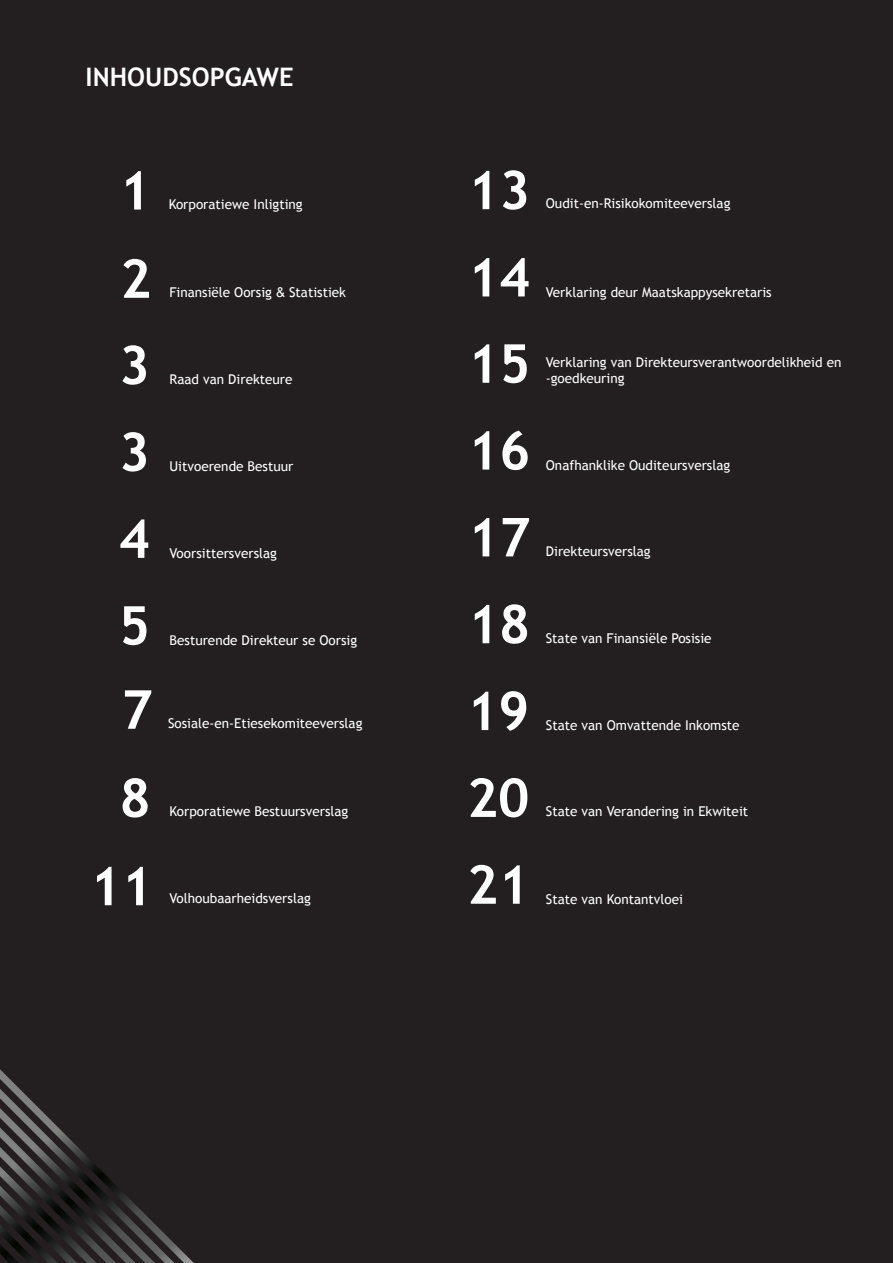
<style>
.page{position:relative;width:893px;height:1263px;background:#231f20}
.page>*{position:absolute;margin:0;border:0;box-sizing:border-box;transform-origin:0 0}
.t1{font:700 53.4px/86.7px "Trebuchet MS";color:#fff;text-align:justify}
.t2{font:700 25.5px "Trebuchet MS";color:#fff}
.t3{font:13.5px/16.2px "Trebuchet MS";color:#fff}
.s1{font-family:"Arial"}
</style>
<div class="page">
<svg style="left:0;top:1069px;width:194px;height:194px"></svg>
<h2 class="t2" style="left:86px;top:61px;width:210px">INHOUDSOPGAWE</h2>
<h1 class="t1" style="left:119px;top:147px;width:33px">1</h1>
<p class="t3" style="left:169px;top:196px;width:136px">Korporatiewe Inligting</p>
<h1 class="t1" style="left:120px;top:235px;width:33px">2</h1>
<p class="t3" style="left:169px;top:284px;width:178px">Finansiële Oorsig <span class="s1">&amp;</span> Statistiek</p>
<h1 class="t1" style="left:119px;top:322px;width:33px">3<br>3<br>4<br>5</h1>
<h1 class="t1" style="left:121px;top:666px;width:33px">7</h1>
<p class="t3" style="left:170px;top:371px;width:124px">Raad van Direkteure</p>
<p class="t3" style="left:170px;top:458px;width:125px">Uitvoerende Bestuur</p>
<p class="t3" style="left:170px;top:545px;width:109px">Voorsittersverslag</p>
<p class="t3" style="left:170px;top:632px;width:189px">Besturende Direkteur se Oorsig</p>
<p class="t3" style="left:168px;top:715px;width:196px">Sosiale-en-Etiesekomiteeverslag</p>
<h1 class="t1" style="left:90px;top:754px;width:64px;line-height:88.2px;text-align:center">8<br>11</h1>
<p class="t3" style="left:170px;top:803px;width:180px">Korporatiewe Bestuursverslag</p>
<p class="t3" style="left:170px;top:890px;width:143px">Volhoubaarheidsverslag</p>
<h1 class="t1" style="left:468px;top:147px;width:64px">13</h1>
<p class="t3" style="left:546px;top:196px;width:186px">Oudit-en-Risikokomiteeverslag</p>
<h1 class="t1" style="left:467px;top:234px;width:65px">14<br>15<br>16<br>17<br>18<br>19<br>20<br>21</h1>
<p class="t3" style="left:546px;top:284px;width:227px">Verklaring deur Maatskappysekretaris</p>
<p class="t3" style="left:546px;top:354px;width:297px">Verklaring van Direkteursverantwoordelikheid en -goedkeuring</p>
<p class="t3" style="left:546px;top:457px;width:186px">Onafhanklike Ouditeursverslag</p>
<p class="t3" style="left:546px;top:544px;width:106px">Direkteursverslag</p>
<p class="t3" style="left:546px;top:630px;width:167px">State van Finansiële Posisie</p>
<p class="t3" style="left:546px;top:717px;width:195px">State van Omvattende Inkomste</p>
<p class="t3" style="left:546px;top:803px;width:204px">State van Verandering in Ekwiteit</p>
<p class="t3" style="left:546px;top:891px;width:139px">State van Kontantvloei</p>
</div>
